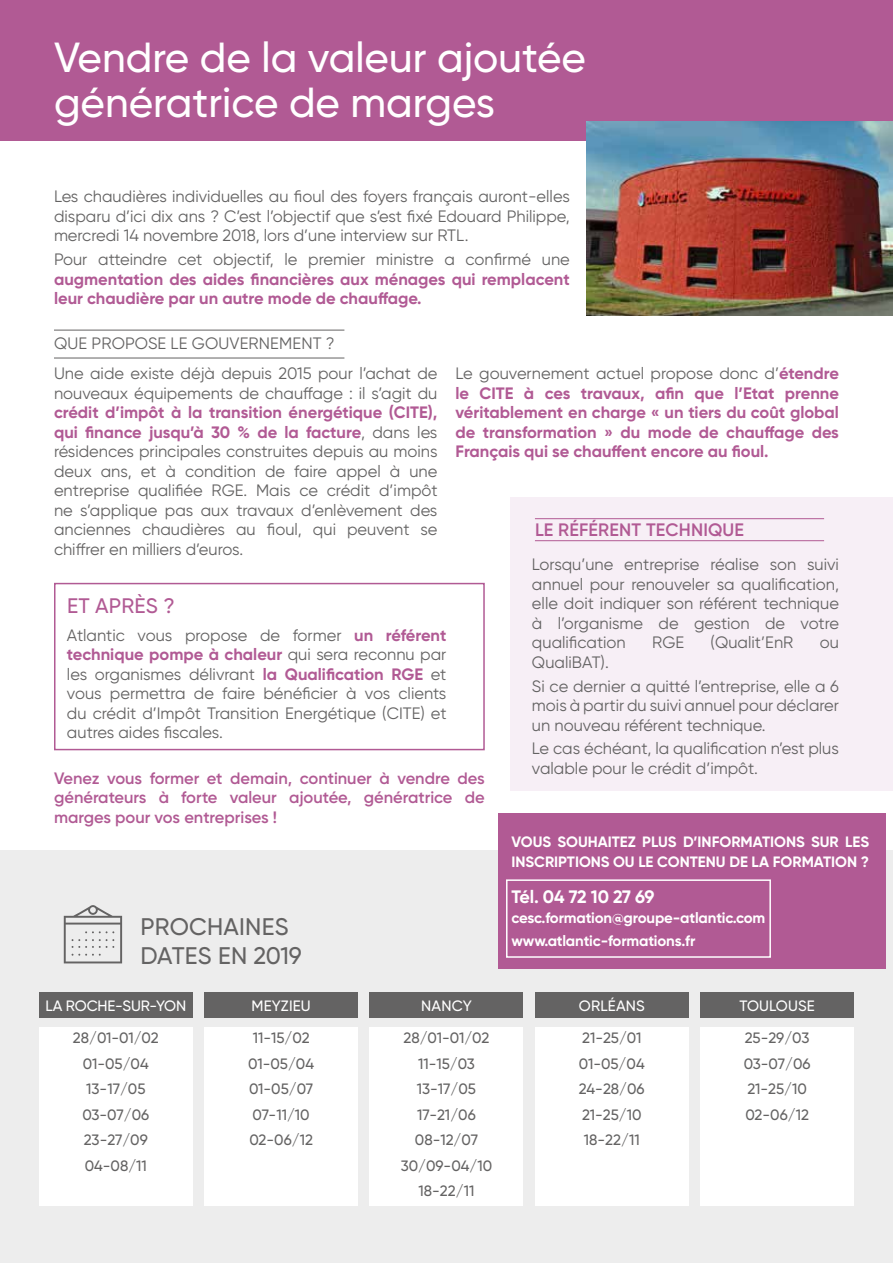
<style>
.page{position:relative;width:893px;height:1263px;background:#fff}
.page>*{position:absolute;margin:0;border:0;box-sizing:border-box;transform-origin:0 0}
.t1{font:500 42px/45px "Gilroy";color:#fff}
.t2{font:500 24px/28.5px "Gilroy";letter-spacing:.01em;color:#646363}
.t3{font:500 21px "Gilroy";letter-spacing:.01em;color:#b15a94}
.t4{font:600 18px "Gilroy";letter-spacing:.01em;color:#b15a94}
.t5{font:700 18px "Gilroy";letter-spacing:-.015em;color:#fff}
.t6{font:16.5px/19.5px "Gilroy";color:#646363;text-align:justify}
.t7{font:700 16.5px/19.5px "Gilroy";color:#b15a94}
.t8{font:600 16.5px/19.5px "Gilroy";color:#b15a94;text-align:justify}
.t9{font:500 15px/25.5px "Gilroy";letter-spacing:-.005em;color:#646363;text-align:center}
.t10{font:700 15px/19.5px "Gilroy";letter-spacing:-.01em;color:#fff}
.t11{font:500 15px "Gilroy";letter-spacing:.01em;color:#fff}
.t12{font:500 15px "Gilroy";letter-spacing:-.01em;color:#fff}
.s1{font-weight:700;color:#b15a94}
.s2{font-weight:400;color:#646363}
</style>
<div class="page">
<div style="left:0;top:850px;width:893px;height:413px;background:#ededed"></div>
<div style="left:510px;top:497px;width:383px;height:294px;background:#f7eff6"></div>
<div style="left:0;top:0;width:893px;height:140px;background:#b15a94"></div>
<img style="left:587px;top:121px;width:306px;height:194px">
<div style="left:54px;top:583px;width:431px;height:167px;border:2px solid #b15a94"></div>
<div style="left:499px;top:813px;width:387px;height:156px;background:#b15a94"></div>
<div style="left:39px;top:1027px;width:153px;height:179px;background:#fff"></div>
<div style="left:205px;top:1027px;width:153px;height:179px;background:#fff"></div>
<div style="left:701px;top:1027px;width:153px;height:179px;background:#fff"></div>
<div style="left:535px;top:1027px;width:153px;height:179px;background:#fff"></div>
<div style="left:370px;top:1027px;width:153px;height:179px;background:#fff"></div>
<svg style="left:64px;top:905px;width:58px;height:58px"></svg>
<hr style="left:535px;top:518px;width:289px;height:1px;background:#b15a94">
<hr style="left:535px;top:540px;width:289px;height:1px;background:#b15a94">
<hr style="left:54px;top:330px;width:290px;height:1px;background:#646363">
<hr style="left:54px;top:358px;width:290px;height:1px;background:#646363">
<div style="left:370px;top:993px;width:153px;height:25px;background:#646363"></div>
<div style="left:205px;top:993px;width:153px;height:25px;background:#646363"></div>
<div style="left:701px;top:993px;width:153px;height:25px;background:#646363"></div>
<div style="left:39px;top:993px;width:153px;height:25px;background:#646363"></div>
<div style="left:535px;top:993px;width:153px;height:25px;background:#646363"></div>
<div style="left:506px;top:879px;width:265px;height:79px;border:2px solid #fff"></div>
<h1 class="t1" style="left:54px;top:34px;width:533px">Vendre de la valeur ajoutée génératrice de marges</h1>
<p class="t6" style="left:54px;top:187px;width:517px">Les chaudières individuelles au fioul des foyers français auront-elles disparu d’ici dix ans ? C’est l’objectif que s’est fixé Edouard Philippe, mercredi 14 novembre 2018, lors d’une interview sur RTL.</p>
<p class="t6" style="left:54px;top:250px;width:517px">Pour atteindre cet objectif, le premier ministre a confirmé une</p>
<p class="t7" style="left:54px;top:269px;width:517px">augmentation des aides financières aux ménages qui remplacent leur chaudière par un autre mode de chauffage.</p>
<p class="t6" style="left:54px;top:333px;width:282px">QUE PROPOSE LE GOUVERNEMENT ?</p>
<p class="t6" style="left:54px;top:364px;width:385px">Une aide existe déjà depuis 2015 pour l’achat de nouveaux équipements de chauffage : il s’agit du</p>
<p class="t6" style="left:54px;top:403px;width:385px"><span class="s1">crédit d’impôt à la transition énergétique (CITE), qui finance jusqu’à 30 % de la facture</span>, dans les résidences principales construites depuis au moins deux ans, et à condition de faire appel à une entreprise qualifiée RGE. Mais ce crédit d’impôt ne s’applique pas aux travaux d’enlèvement des anciennes chaudières au fioul, qui peuvent se chiffrer en milliers d’euros.</p>
<p class="t7" style="left:455px;top:364px;width:385px;text-align:justify"><span class="s2">Le gouvernement actuel propose donc d’</span>étendre le CITE à ces travaux, afin que l’Etat prenne véritablement en charge « un tiers du coût global de transformation » du mode de chauffage des Français qui se chauffent encore au fioul.</p>
<p class="t4" style="left:535px;top:519px;width:211px">LE RÉFÉRENT TECHNIQUE</p>
<p class="t3" style="left:67px;top:593px;width:109px">ET APRÈS ?</p>
<p class="t6" style="left:67px;top:625px;width:381px">Atlantic vous propose de former <span class="s1">un référent technique pompe à chaleur</span> qui sera reconnu par les organismes délivrant <span class="s1">la Qualification RGE</span> et vous permettra de faire bénéficier à vos clients du crédit d’Impôt Transition Energétique (CITE) et autres aides fiscales.</p>
<p class="t8" style="left:54px;top:768px;width:432px">Venez vous former et demain, continuer à vendre des générateurs à forte valeur ajoutée, génératrice de marges pour vos entreprises !</p>
<h2 class="t2" style="left:140px;top:912px;width:163px">PROCHAINES<br>DATES EN 2019</h2>
<p class="t6" style="left:532px;top:555px;width:309px">Lorsqu’une entreprise réalise son suivi annuel pour renouveler sa qualification, elle doit indiquer son référent technique à l’organisme de gestion de votre qualification</p>
<p class="t6" style="left:652px;top:633px;width:33px">RGE</p>
<p class="t6" style="left:711px;top:633px;width:84px">(Qualit’EnR</p>
<p class="t6" style="left:820px;top:633px;width:21px">ou</p>
<p class="t6" style="left:532px;top:650px;width:309px;line-height:23.7px">QualiBAT).<br>Si ce dernier a quitté l’entreprise, elle a 6</p>
<p class="t6" style="left:532px;top:695px;width:308px">mois à partir du suivi annuel pour déclarer un nouveau référent technique.</p>
<p class="t6" style="left:532px;top:739px;width:308px">Le cas échéant, la qualification n’est plus valable pour le crédit d’impôt.</p>
<p class="t10" style="left:512px;top:832px;width:359px">VOUS SOUHAITEZ PLUS D’INFORMATIONS SUR LES<br>INSCRIPTIONS OU LE CONTENU DE LA FORMATION ?</p>
<p class="t5" style="left:512px;top:886px;width:144px">Tél. 04 72 10 27 69</p>
<p class="t10" style="left:512px;top:905px;width:255px;line-height:23.7px">cesc.formation@groupe-atlantic.com www.atlantic-formations.fr</p>
<p class="t12" style="left:45px;top:997px;width:142px">LA ROCHE-SUR-YON</p>
<p class="t11" style="left:252px;top:997px;width:61px">MEYZIEU</p>
<p class="t11" style="left:421px;top:997px;width:52px">NANCY</p>
<p class="t11" style="left:579px;top:997px;width:67px">ORLÉANS</p>
<p class="t11" style="left:739px;top:997px;width:77px">TOULOUSE</p>
<p class="t9" style="left:73px;top:1025px;width:87px">28/01-01/02<br>01-05/04<br>13-17/05<br>03-07/06<br>23-27/09<br>04-08/11</p>
<p class="t9" style="left:248px;top:1025px;width:67px;text-align:left">11-15/02<br>01-05/04<br>01-05/07<br>07-11/10<br>02-06/12</p>
<p class="t9" style="left:744px;top:1025px;width:68px;text-align:left">25-29/03<br>03-07/06<br>21-25/10<br>02-06/12</p>
<p class="t9" style="left:401px;top:1025px;width:93px">28/01-01/02<br>11-15/03<br>13-17/05<br>17-21/06<br>08-12/07<br>30/09-04/10<br>18-22/11</p>
<p class="t9" style="left:579px;top:1025px;width:67px">21-25/01<br>01-05/04<br>24-28/06<br>21-25/10<br>18-22/11</p>
</div>
